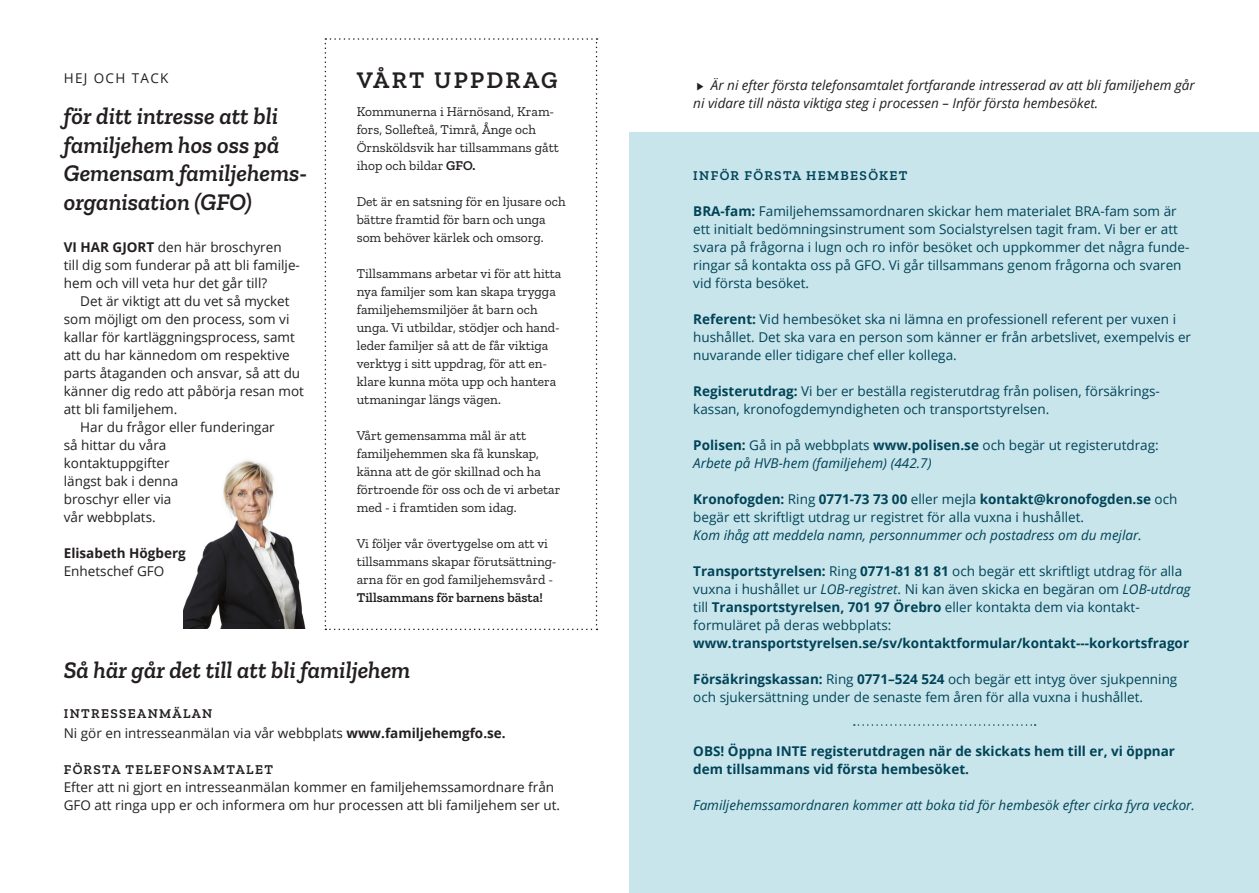
<style>
.page{position:relative;width:1259px;height:893px;background:#fff}
.page>*{position:absolute;margin:0;border:0;box-sizing:border-box;transform-origin:0 0}
.Rubrik_kursiv_bold{font:italic 600 24px/28.5px "Zilla Slab";color:#231f20}
.Rubrik_versal{font:600 24px "Zilla Slab";letter-spacing:.095em;color:#231f20}
.Brödtext{font:13.5px/18px "Open Sans";color:#014357}
.t1{font:13.5px/18px "Zilla Slab";color:#231f20}
.Brödtext_indrag{font:13.5px/18px "Open Sans";color:#231f20}
.Brödtext-2{font:13.5px/18px "Open Sans";color:#231f20}
.Brödtext-3{font:700 13.5px/18px "Open Sans";color:#014357}
.Brödtext-4{font:italic 13.5px "Open Sans";color:#014357}
.Brödtext-5{font:italic 13.5px/18px "Open Sans";color:#231f20}
.t2{font:600 13.5px "Zilla Slab";letter-spacing:.1em;color:#231f20}
.t3{font:600 13.5px "Zilla Slab";color:#231f20}
.Brödtext-6{font:600 13.5px "Zilla Slab";letter-spacing:.1em;color:#014357}
.Brödtext-7{font:700 13.5px "Open Sans";color:#231f20}
.överrubrik{font:13.5px "Open Sans";letter-spacing:.1em;color:#231f20}
.s1{font-weight:700}
.s2{font-weight:600}
.s3{font-style:italic}
</style>
<div class="page">
<div style="left:629px;top:133px;width:630px;height:760px;background:#c8e5ec"></div>
<img style="left:184px;top:460px;width:122px;height:169px">
<svg style="left:325px;top:38px;width:272px;height:592px"></svg>
<svg style="left:854px;top:724px;width:181px;height:2px"></svg>
<p class="överrubrik" style="left:64px;top:68px;width:106px">HEJ OCH TACK</p>
<p class="Rubrik_kursiv_bold" style="left:64px;top:102px;width:245px">för ditt intresse att bli familjehem hos oss på<br>Gemensam familjehems&shy;organisation (GFO)</p>
<p class="Brödtext-2" style="left:64px;top:238px;width:238px"><span class="s1">VI HAR GJORT</span> den här broschyren till dig som funderar på att bli familje&shy;hem och vill veta hur det går till?</p>
<p class="Brödtext_indrag" style="left:64px;top:292px;width:242px;text-indent:16px">Det är viktigt att du vet så mycket som möjligt om den process, som vi kallar för kartläggningsprocess, samt att du har kännedom om respektive parts åtaganden och ansvar, så att du känner dig redo att påbörja resan mot att bli familjehem.</p>
<p class="Brödtext_indrag" style="left:64px;top:418px;width:212px;text-indent:16px">Har du frågor eller funderingar så hittar du våra kontaktuppgifter<br>längst bak i denna<br>broschyr eller via<br>vår webbplats.</p>
<p class="Brödtext-7" style="left:64px;top:544px;width:124px">Elisabeth Högberg</p>
<p class="Brödtext-2" style="left:64px;top:562px;width:102px">Enhetschef GFO</p>
<p class="Rubrik_versal" style="left:357px;top:66px;width:202px">VÅRT UPPDRAG</p>
<p class="t1" style="left:357px;top:102px;width:203px">Kommunerna i Härnösand, Kram&shy;fors, Sollefteå, Timrå, Ånge och<br>Örnsköldsvik har tillsammans gått ihop och bildar <span class="s2">GFO.</span></p>
<p class="t1" style="left:357px;top:192px;width:210px">Det är en satsning för en ljusare och bättre framtid för barn och unga som behöver kärlek och omsorg.</p>
<p class="t1" style="left:357px;top:264px;width:206px">Tillsammans arbetar vi för att hitta nya familjer som kan skapa trygga familjehemsmiljöer åt barn och unga. Vi utbildar, stödjer och hand&shy;leder familjer så att de får viktiga verktyg i sitt uppdrag, för att en&shy;klare kunna möta upp och hantera utmaningar längs vägen.</p>
<p class="t1" style="left:357px;top:426px;width:205px">Vårt gemensamma mål är att familjehemmen ska få kunskap, känna att de gör skillnad och ha förtroende för oss och de vi arbetar med - i framtiden som idag.</p>
<p class="t1" style="left:357px;top:534px;width:201px">Vi följer vår övertygelse om att vi tillsammans skapar förutsättning&shy;arna för en god familjehemsvård -</p>
<p class="t3" style="left:357px;top:590px;width:188px">Tillsammans för barnens bästa!</p>
<p class="Rubrik_kursiv_bold" style="left:64px;top:656px;width:348px">Så här går det till att bli familjehem</p>
<p class="t2" style="left:64px;top:705px;width:150px">INTRESSEANMÄLAN</p>
<p class="Brödtext-2" style="left:64px;top:724px;width:443px">Ni gör en intresseanmälan via vår webbplats <span class="s1">www.familjehemgfo.se.</span></p>
<p class="t2" style="left:64px;top:762px;width:211px">FÖRSTA TELEFONSAMTALET</p>
<p class="Brödtext-2" style="left:64px;top:778px;width:498px">Efter att ni gjort en intresseanmälan kommer en familjehemssamordnare från<br>GFO att ringa upp er och informera om hur processen att bli familjehem ser ut.</p>
<p class="Brödtext-5" style="left:693px;top:76px;width:503px;text-indent:18px">Är ni efter första telefonsamtalet fortfarande intresserad av att bli familjehem går ni vidare till nästa viktiga steg i processen – Inför första hembesöket.</p>
<p class="t1" style="left:690px;top:91px;width:10px;rotate:-90deg">▼</p>
<p class="Brödtext-6" style="left:693px;top:168px;width:216px">INFÖR FÖRSTA HEMBESÖKET</p>
<p class="Brödtext" style="left:693px;top:202px;width:497px"><span class="s1">BRA-fam:</span> Familjehemssamordnaren skickar hem materialet BRA-fam som är ett initialt bedömningsinstrument som Socialstyrelsen tagit fram. Vi ber er att svara på frågorna i lugn och ro inför besöket och uppkommer det några funde&shy;ringar så kontakta oss på GFO. Vi går tillsammans genom frågorna och svaren vid första besöket.</p>
<p class="Brödtext" style="left:693px;top:310px;width:499px"><span class="s1">Referent:</span> Vid hembesöket ska ni lämna en professionell referent per vuxen i hushållet. Det ska vara en person som känner er från arbetslivet, exempelvis er nuvarande eller tidigare chef eller kollega.</p>
<p class="Brödtext" style="left:693px;top:382px;width:468px"><span class="s1">Registerutdrag:</span> Vi ber er beställa registerutdrag från polisen, försäkrings-</p>
<p class="Brödtext" style="left:693px;top:400px;width:357px">kassan, kronofogdemyndigheten och transportstyrelsen.</p>
<p class="Brödtext" style="left:693px;top:436px;width:467px"><span class="s1">Polisen:</span> Gå in på webbplats <span class="s1">www.polisen.se</span> och begär ut registerutdrag:</p>
<p class="Brödtext-4" style="left:693px;top:454px;width:240px">Arbete på HVB-hem (familjehem) (442.7)</p>
<p class="Brödtext" style="left:693px;top:490px;width:486px"><span class="s1">Kronofogden:</span> Ring <span class="s1">0771-73 73 00</span> eller mejla <span class="s1">kontakt@kronofogden.se</span> och begär ett skriftligt utdrag ur registret för alla vuxna i hushållet.</p>
<p class="Brödtext-4" style="left:693px;top:526px;width:450px">Kom ihåg att meddela namn, personnummer och postadress om du mejlar.</p>
<p class="Brödtext" style="left:693px;top:562px;width:499px"><span class="s1">Transportstyrelsen:</span> Ring <span class="s1">0771-81 81 81</span> och begär ett skriftligt utdrag för alla vuxna i hushållet ur <span class="s3">LOB-registret</span>. Ni kan även skicka en begäran om <span class="s3">LOB-utdrag </span>till <span class="s1">Transportstyrelsen, 701 97 Örebro</span> eller kontakta dem via kontakt-</p>
<p class="Brödtext" style="left:693px;top:616px;width:200px">formuläret på deras webbplats:</p>
<p class="Brödtext-3" style="left:693px;top:634px;width:497px">www.transportstyrelsen.se/sv/kontaktformular/kontakt---korkortsfragor</p>
<p class="Brödtext" style="left:693px;top:670px;width:485px"><span class="s1">Försäkringskassan:</span> Ring <span class="s1">0771–524 524</span> och begär ett intyg över sjukpenning och sjukersättning under de senaste fem åren för alla vuxna i hushållet.</p>
<p class="Brödtext-3" style="left:693px;top:742px;width:483px">OBS! Öppna INTE registerutdragen när de skickats hem till er, vi öppnar dem tillsammans vid första hembesöket.</p>
<p class="Brödtext-4" style="left:693px;top:796px;width:503px">Familjehemssamordnaren kommer att boka tid för hembesök efter cirka fyra veckor.</p>
</div>
